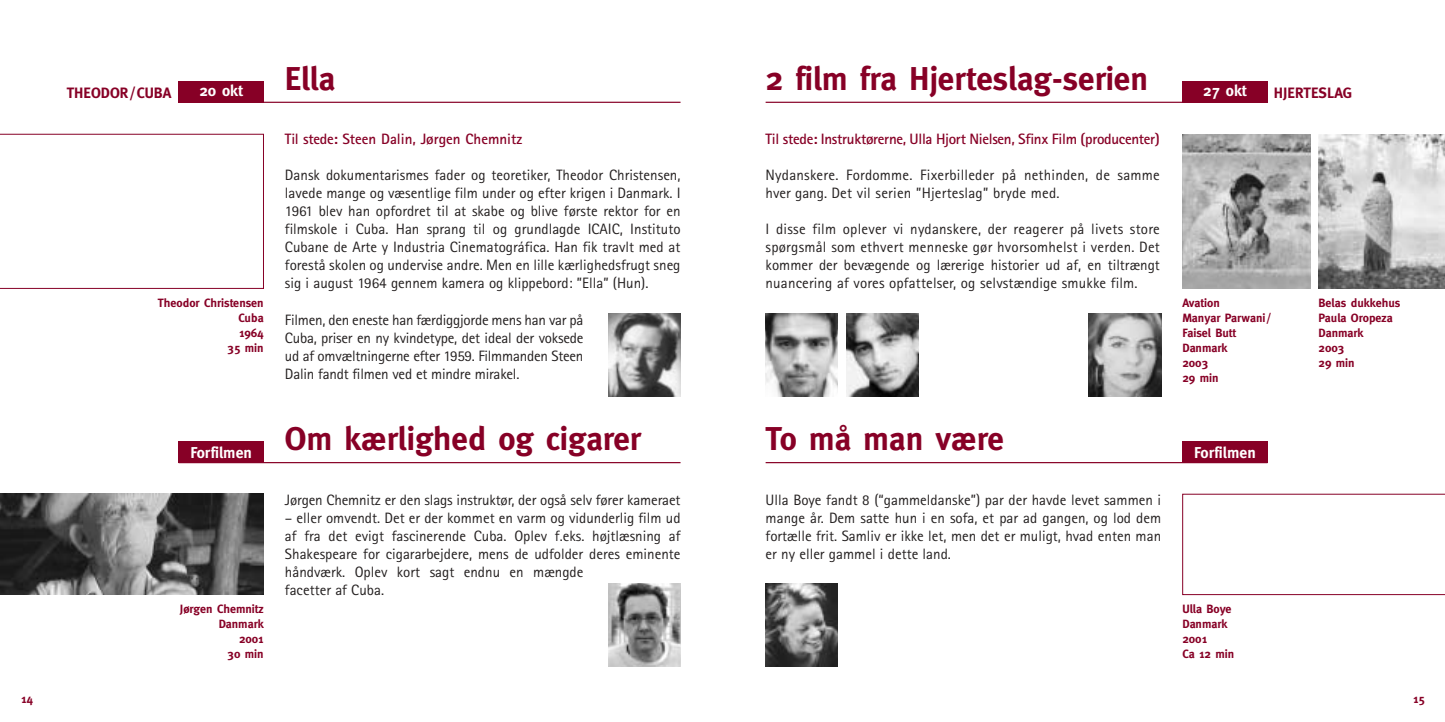
<style>
.page{position:relative;width:1445px;height:722px;background:#fff}
.page>*{position:absolute;margin:0;border:0;box-sizing:border-box;transform-origin:0 0}
.t1{font:700 33px "Meta";color:#870026}
.t2{font:700 15.75px "Meta";color:#fff}
.t3{font:15px/18px "Agfa Rotis Sans Serif";color:#231f1f;text-align:justify}
.t4{font:700 15px "Agfa Rotis Sans Serif";letter-spacing:-.02em;color:#870026}
.t5{font:700 15px "Agfa Rotis Sans Serif";color:#870026}
.t6{font:700 15px "Meta";color:#870026}
.t7{font:700 12px/15px "Meta";color:#870026}
</style>
<div class="page">
<hr style="left:179px;top:462px;width:501px;height:1px;background:#870026">
<div style="left:179px;top:441px;width:85px;height:22px;background:#870026"></div>
<img style="left:608px;top:583px;width:72px;height:83px">
<img style="left:0;top:494px;width:264px;height:100px">
<hr style="left:179px;top:102px;width:501px;height:1px;background:#870026">
<div style="left:179px;top:81px;width:85px;height:22px;background:#870026"></div>
<svg style="left:0;top:134px;width:264px;height:154px"></svg>
<img style="left:1182px;top:134px;width:128px;height:154px">
<img style="left:1318px;top:134px;width:126px;height:154px">
<svg style="left:1182px;top:494px;width:262px;height:100px"></svg>
<hr style="left:765px;top:462px;width:502px;height:1px;background:#870026">
<hr style="left:765px;top:102px;width:502px;height:1px;background:#870026">
<div style="left:1182px;top:441px;width:85px;height:22px;background:#870026"></div>
<div style="left:1182px;top:81px;width:85px;height:22px;background:#870026"></div>
<img style="left:765px;top:583px;width:73px;height:83px">
<img style="left:765px;top:314px;width:73px;height:82px">
<img style="left:846px;top:314px;width:72px;height:82px">
<img style="left:1089px;top:314px;width:72px;height:82px">
<img style="left:608px;top:314px;width:72px;height:82px">
<p class="t6" style="left:67px;top:87px;width:106px">THEODOR/CUBA</p>
<p class="t2" style="left:199px;top:85px;width:45px">20 okt</p>
<p class="t7" style="left:158px;top:296px;width:107px;text-align:right">Theodor Christensen<br>Cuba<br>1964<br>35 min</p>
<h1 class="t1" style="left:285px;top:66px;width:52px">Ella</h1>
<h1 class="t1" style="left:765px;top:66px;width:384px">2 film fra Hjerteslag-serien</h1>
<p class="t4" style="left:765px;top:134px;width:396px">Til stede: Instruktørerne, Ulla Hjort Nielsen, Sfinx Film (producenter)</p>
<p class="t3" style="left:765px;top:168px;width:396px">Nydanskere. Fordomme. Fixerbilleder på nethinden, de samme hver gang. Det vil serien ”Hjerteslag” bryde med.</p>
<p class="t3" style="left:765px;top:222px;width:396px">I disse film oplever vi nydanskere, der reagerer på livets store spørgsmål som ethvert menneske gør hvorsomhelst i verden. Det kommer der bevægende og lærerige historier ud af, en tiltrængt nuancering af vores opfattelser, og selvstændige smukke film.</p>
<p class="t5" style="left:285px;top:134px;width:239px">Til stede: Steen Dalin, Jørgen Chemnitz</p>
<p class="t3" style="left:285px;top:168px;width:397px">Dansk dokumentarismes fader og teoretiker, Theodor Christensen, lavede mange og væsentlige film under og efter krigen i Danmark. I 1961 blev han opfordret til at skabe og blive første rektor for en filmskole i Cuba. Han sprang til og grundlagde ICAIC, Instituto Cubane de Arte y Industria Cinematográfica. Han fik travlt med at forestå skolen og undervise andre. Men en lille kærlighedsfrugt sneg sig i august 1964 gennem kamera og klippebord: ”Ella” (Hun).</p>
<p class="t3" style="left:285px;top:312px;width:300px">Filmen, den eneste han færdiggjorde mens han var på Cuba, priser en ny kvindetype, det ideal der voksede ud af omvæltningerne efter 1959. Filmmanden Steen Dalin fandt filmen ved et mindre mirakel.</p>
<p class="t2" style="left:1203px;top:85px;width:45px">27 okt</p>
<p class="t6" style="left:1273px;top:87px;width:79px">HJERTESLAG</p>
<p class="t7" style="left:1182px;top:296px;width:90px">Avation<br>Manyar Parwani/<br>Faisel Butt<br>Danmark<br>2003<br>29 min</p>
<p class="t7" style="left:1318px;top:296px;width:83px">Belas dukkehus<br>Paula Oropeza<br>Danmark<br>2003<br>29 min</p>
<p class="t2" style="left:190px;top:446px;width:63px">Forfilmen</p>
<h1 class="t1" style="left:285px;top:426px;width:357px">Om kærlighed og cigarer</h1>
<h1 class="t1" style="left:765px;top:426px;width:240px">To må man være</h1>
<p class="t2" style="left:1194px;top:446px;width:63px">Forfilmen</p>
<p class="t3" style="left:285px;top:492px;width:397px">Jørgen Chemnitz er den slags instruktør, der også selv fører kameraet</p>
<p class="t3" style="left:285px;top:510px;width:397px;text-align:left">– eller omvendt. Det er der kommet en varm og vidunderlig film ud af fra det evigt fascinerende Cuba. Oplev f.eks. højtlæsning af Shakespeare for cigararbejdere, mens de udfolder deres eminente håndværk. Oplev kort sagt endnu en mængde<br>facetter af Cuba.</p>
<p class="t3" style="left:765px;top:492px;width:397px">Ulla Boye fandt 8 (“gammeldanske”) par der havde levet sammen i mange år. Dem satte hun i en sofa, et par ad gangen, og lod dem fortælle frit. Samliv er ikke let, men det er muligt, hvad enten man er ny eller gammel i dette land.</p>
<p class="t7" style="left:180px;top:602px;width:85px;text-align:right">Jørgen Chemnitz<br>Danmark<br>2001<br>30 min</p>
<p class="t7" style="left:1182px;top:602px;width:53px">Ulla Boye<br>Danmark<br>2001<br>Ca 12 min</p>
<p class="t7" style="left:21px;top:692px;width:13px">14</p>
<p class="t7" style="left:1413px;top:692px;width:13px">15</p>
</div>
